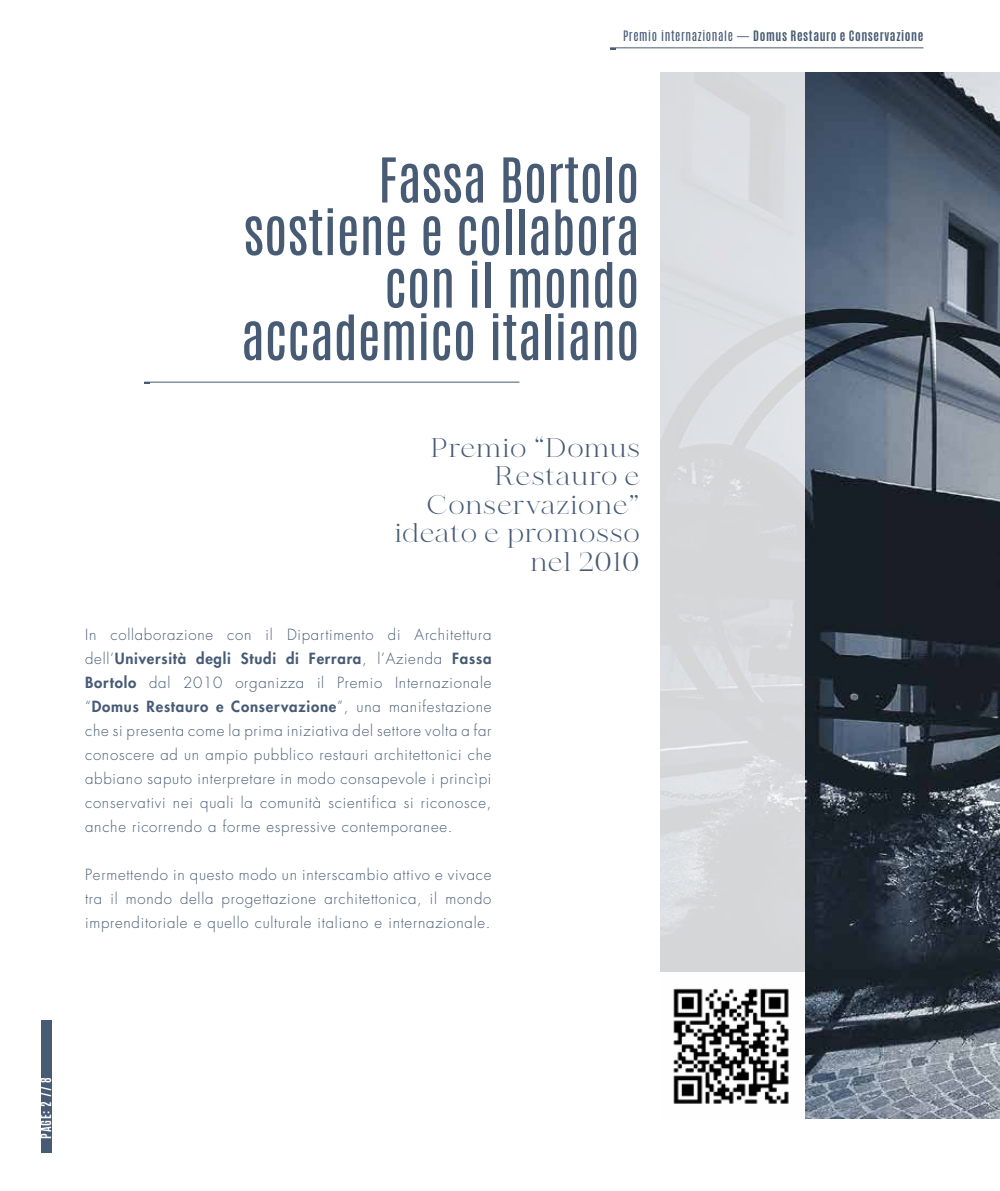
<style>
.page{position:relative;width:1000px;height:1191px;background:#fff}
.page>*{position:absolute;margin:0;border:0;box-sizing:border-box;transform-origin:0 0}
.t1{font:52.5px/52.5px "Antonio";color:#475b74;text-align:right}
.t2{font:27px/28.5px "MADE Bon Voyage";letter-spacing:.04em;color:#475b74;text-align:right}
.t3{font:300 15px/24px "Futura Std";letter-spacing:.05em;color:#475b74;text-align:justify}
.t4{font:700 12px "Antonio";letter-spacing:.05em;color:#475b74}
.t5{font:700 12px "Antonio";color:#fff}
.s1{font-weight:400}
.s2{font-family:"Helvetica LT Std";font-weight:400}
.s3{font-weight:800}
</style>
<div class="page">
<div style="left:41px;top:1019px;width:10px;height:133px;background:#475b74"></div>
<hr style="left:609px;top:47px;width:314px;height:1px;background:#475b74">
<img style="left:804px;top:72px;width:195px;height:1046px">
<svg style="left:660px;top:72px;width:144px;height:900px;fill:#d7d9db"></svg>
<img style="left:673px;top:988px;width:116px;height:116px">
<hr style="left:144px;top:382px;width:375px;height:1px;background:#475b74">
<p class="t4" style="left:623px;top:27px;width:302px"><span class="s1">Premio internazionale</span> <span class="s2">—</span> Domus Restauro e Conservazione</p>
<h1 class="t1" style="left:241px;top:154px;width:400px">Fassa Bortolo sostiene e collabora con il mondo accademico italiano</h1>
<h2 class="t2" style="left:394px;top:435px;width:246px">Premio “Domus<br>Restauro e<br>Conservazione” ideato e promosso nel 2010</h2>
<p class="t3" style="left:85px;top:623px;width:408px">In collaborazione con il Dipartimento di Architettura dell’<span class="s3">Università degli Studi di Ferrara</span>, l’Azienda <span class="s3">Fassa Bortolo</span> dal 2010 organizza il Premio Internazionale “<span class="s3">Domus Restauro e Conservazione</span>”, una manifestazione che si presenta come la prima iniziativa del settore volta a far conoscere ad un ampio pubblico restauri architettonici che abbiano saputo interpretare in modo consapevole i princìpi conservativi nei quali la comunità scientifica si riconosce, anche ricorrendo a forme espressive contemporanee.</p>
<p class="t3" style="left:85px;top:863px;width:408px">Permettendo in questo modo un interscambio attivo e vivace tra il mondo della progettazione architettonica, il mondo imprenditoriale e quello culturale italiano e internazionale.</p>
<p class="t5" style="left:37px;top:1138px;width:63px;rotate:-90deg">PAGE: 2 // 8</p>
</div>
